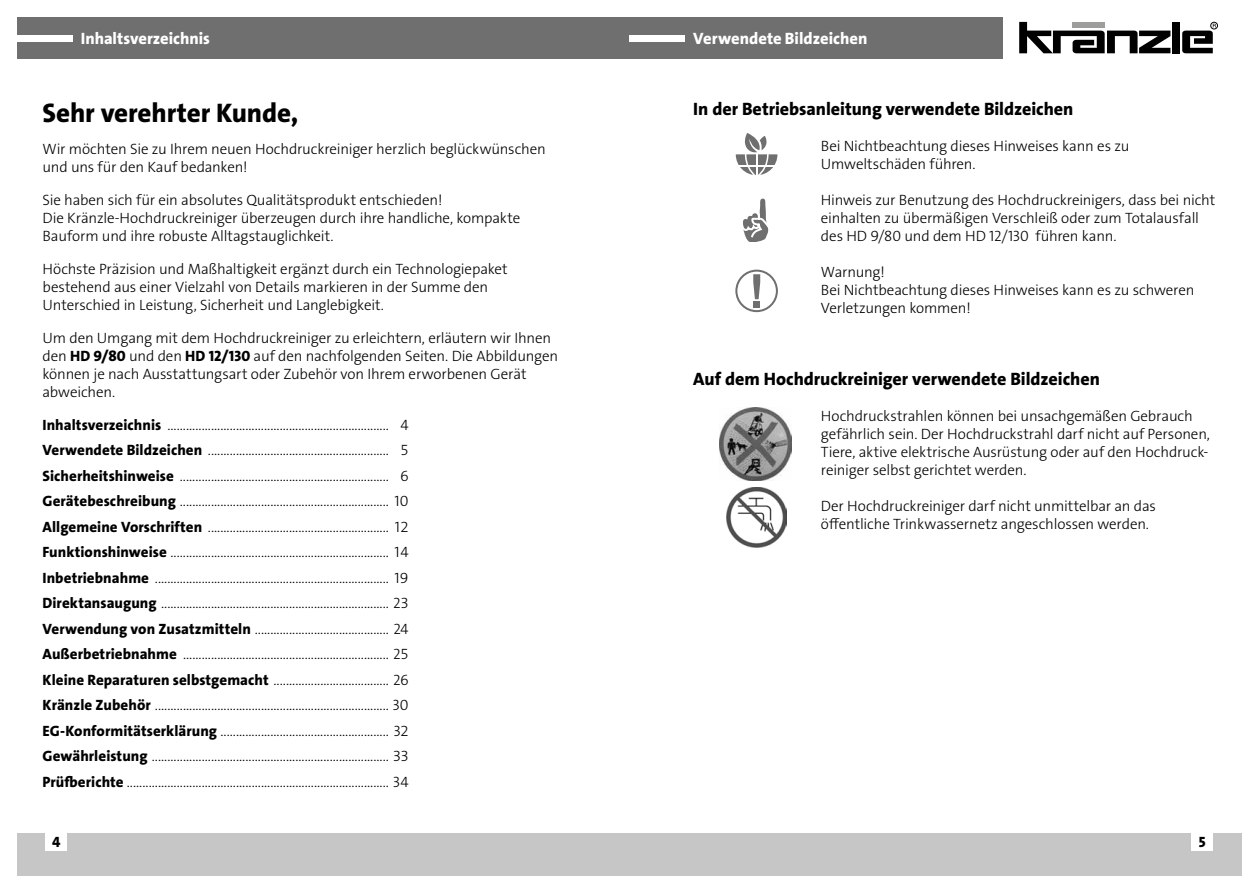
<style>
.page{position:relative;width:1259px;height:893px;background:#fff}
.page>*{position:absolute;margin:0;border:0;box-sizing:border-box;transform-origin:0 0}
.t1{font:27px "The Sans LP8 Ex Bld";letter-spacing:-.005em;color:#000}
.t2{font:18px "The Sans LP8 Ex Bld";color:#000}
.t3{font:16.5px "The Sans LP8 Ex Bld";color:#fff}
.t4{font:15px/18px "The Sans LP3 Lig";letter-spacing:-.01em;color:#000}
.t5{font:15px "The Sans LP8 Ex Bld";color:#000}
.s1{font-family:"The Sans LP8 Ex Bld"}
</style>
<div class="page">
<div style="left:629px;top:833px;width:613px;height:43px;background:#c6c6c6"></div>
<div style="left:17px;top:833px;width:612px;height:43px;background:#c6c6c6"></div>
<div style="left:1191px;top:833px;width:22px;height:18px;background:#fff"></div>
<div style="left:46px;top:833px;width:21px;height:18px;background:#fff"></div>
<div style="left:17px;top:17px;width:985px;height:41px;background:#706f6f"></div>
<div style="left:17px;top:35px;width:55px;height:6px;background:#fff"></div>
<div style="left:629px;top:35px;width:56px;height:6px;background:#fff"></div>
<svg style="left:1019px;top:22px;width:151px;height:31px"></svg>
<div style="left:1172px;top:22px;width:7px;height:31px;background:#000"></div>
<div style="left:1210px;top:22px;width:7px;height:7px;border:1px solid #000;border-radius:50%"></div>
<svg style="left:1182px;top:24px;width:34px;height:29px"></svg>
<img style="left:726px;top:487px;width:60px;height:60px">
<svg style="left:736px;top:133px;width:41px;height:42px"></svg>
<svg style="left:743px;top:199px;width:26px;height:42px"></svg>
<svg style="left:735px;top:270px;width:43px;height:42px"></svg>
<div style="left:753px;top:301px;width:7px;height:7px;background:#706f6f"></div>
<img style="left:719px;top:407px;width:73px;height:73px">
<p class="t3" style="left:81px;top:28px;width:131px">Inhaltsverzeichnis</p>
<p class="t3" style="left:693px;top:28px;width:176px">Verwendete Bildzeichen</p>
<h1 class="t1" style="left:43px;top:96px;width:257px">Sehr verehrter Kunde,</h1>
<p class="t4" style="left:43px;top:140px;width:505px">Wir möchten Sie zu Ihrem neuen Hochdruckreiniger herzlich beglückwünschen und uns für den Kauf bedanken!</p>
<p class="t4" style="left:43px;top:191px;width:479px">Sie haben sich für ein absolutes Qualitätsprodukt entschieden!<br>Die Kränzle-Hochdruckreiniger überzeugen durch ihre handliche, kompakte<br>Bauform und ihre robuste Alltagstauglichkeit.</p>
<p class="t4" style="left:43px;top:260px;width:467px">Höchste Präzision und Maßhaltigkeit ergänzt durch ein Technologiepaket bestehend aus einer Vielzahl von Details markieren in der Summe den<br>Unterschied in Leistung, Sicherheit und Langlebigkeit.</p>
<p class="t4" style="left:43px;top:329px;width:517px">Um den Umgang mit dem Hochdruckreiniger zu erleichtern, erläutern wir Ihnen den <span class="s1">HD 9/80</span> und den <span class="s1">HD 12/130</span> auf den nachfolgenden Seiten. Die Abbildungen können je nach Ausstattungsart oder Zubehör von Ihrem erworbenen Gerät abweichen.</p>
<p class="t4" style="left:43px;top:412px;width:368px;line-height:25.5px;text-align:justify"><span class="s1">Inhaltsverzeichnis</span> ....................................................................... 4<br><span class="s1">Verwendete Bildzeichen</span> .......................................................... 5<br><span class="s1">Sicherheitshinweise</span> ................................................................... 6<br><span class="s1">Gerätebeschreibung</span> ................................................................... 10<br><span class="s1">Allgemeine Vorschriften</span> .......................................................... 12<br><span class="s1">Funktionshinweise</span> ...................................................................... 14<br><span class="s1">Inbetriebnahme</span> ........................................................................... 19<br><span class="s1">Direktansaugung</span> ......................................................................... 23<br><span class="s1">Verwendung von Zusatzmitteln</span> ........................................... 24<br><span class="s1">Außerbetriebnahme</span> .................................................................. 25<br><span class="s1">Kleine Reparaturen selbstgemacht</span> ..................................... 26<br><span class="s1">Kränzle Zubehör</span> ........................................................................... 30<br><span class="s1">EG-Konformitätserklärung</span> ...................................................... 32<br><span class="s1">Gewährleistung</span> ............................................................................ 33<br><span class="s1">Prüfberichte</span> .................................................................................... 34</p>
<p class="t2" style="left:693px;top:98px;width:382px">In der Betriebsanleitung verwendete Bildzeichen</p>
<p class="t4" style="left:821px;top:137px;width:310px">Bei Nichtbeachtung dieses Hinweises kann es zu<br>Umweltschäden führen.</p>
<p class="t4" style="left:821px;top:191px;width:396px">Hinweis zur Benutzung des Hochdruckreinigers, dass bei nicht einhalten zu übermäßigen Verschleiß oder zum Totalausfall des HD 9/80 und dem HD 12/130 führen kann.</p>
<p class="t4" style="left:821px;top:263px;width:375px">Warnung!<br>Bei Nichtbeachtung dieses Hinweises kann es zu schweren<br>Verletzungen kommen!</p>
<p class="t2" style="left:693px;top:368px;width:408px">Auf dem Hochdruckreiniger verwendete Bildzeichen</p>
<p class="t4" style="left:821px;top:407px;width:391px">Hochdruckstrahlen können bei unsachgemäßen Gebrauch gefährlich sein. Der Hochdruckstrahl darf nicht auf Personen, Tiere, aktive elektrische Ausrüstung oder auf den Hochdruck&shy;reiniger selbst gerichtet werden.</p>
<p class="t4" style="left:821px;top:497px;width:336px">Der Hochdruckreiniger darf nicht unmittelbar an das öffentliche Trinkwassernetz angeschlossen werden.</p>
<p class="t5" style="left:52px;top:832px;width:10px">4</p>
<p class="t5" style="left:1198px;top:832px;width:8px">5</p>
</div>
